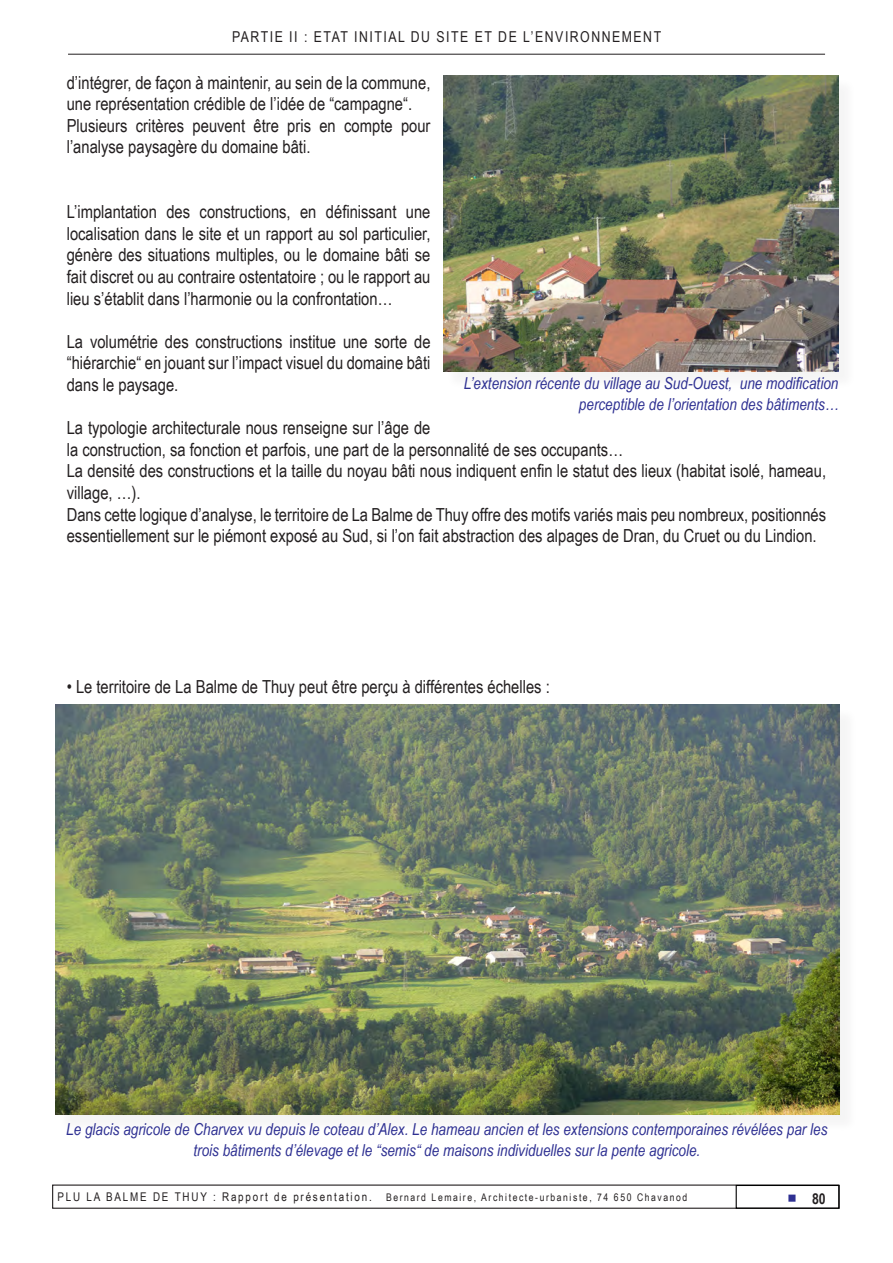
<style>
.page{position:relative;width:893px;height:1263px;background:#fff}
.page>*{position:absolute;margin:0;border:0;box-sizing:border-box;transform-origin:0 0}
.t1{font:18px/21.6px "Arial Narrow";color:#231f20}
.TM_titre_2{font:italic 16.5px/21px "Arial Narrow";color:#2e3092;text-align:right}
.t2{font:15px "Arial Narrow";letter-spacing:.1em;color:#231f20}
.t3{font:700 15px "Arial Narrow";color:#231f20}
.t4{font:10.5px "Arial Narrow";letter-spacing:.15em;color:#231f20}
.s1{font-size:12px}
</style>
<div class="page">
<div style="left:52px;top:1184px;width:787px;height:25px;border:1px solid #231f20"></div>
<div style="left:736px;top:1185px;width:104px;height:24px;border:1px solid #000"></div>
<svg style="left:788px;top:1194px;width:7px;height:8px"></svg>
<hr style="left:68px;top:54px;width:757px;height:1px;background:#231f20">
<div style="left:446px;top:78px;width:411px;height:312px;background:#231f20;opacity:.05"></div>
<img style="left:443px;top:75px;width:395px;height:297px">
<div style="left:58px;top:707px;width:800px;height:426px;background:#f8f7f8"></div>
<img style="left:55px;top:704px;width:785px;height:410px">
<p class="t2" style="left:232px;top:28px;width:431px">PARTIE II : ETAT INITIAL DU SITE ET DE L’ENVIRONNEMENT</p>
<p class="t1" style="left:67px;top:71px;width:365px">d’intégrer, de façon à maintenir, au sein de la commune, une représentation crédible de l’idée de “campagne“.</p>
<p class="t1" style="left:67px;top:115px;width:365px">Plusieurs critères peuvent être pris en compte pour l’analyse paysagère du domaine bâti.</p>
<p class="t1" style="left:67px;top:201px;width:365px;text-align:justify">L’implantation des constructions, en définissant une localisation dans le site et un rapport au sol particulier, génère des situations multiples, ou le domaine bâti se fait discret ou au contraire ostentatoire ; ou le rapport au lieu s’établit dans l’harmonie ou la confrontation…</p>
<p class="t1" style="left:67px;top:331px;width:365px;text-align:justify">La volumétrie des constructions institue une sorte de “hiérarchie“ en jouant sur l’impact visuel du domaine bâti dans le paysage.</p>
<p class="t1" style="left:67px;top:417px;width:558px">La typologie architecturale nous renseigne sur l’âge de<br>la construction, sa fonction et parfois, une part de la personnalité de ses occupants…</p>
<p class="t1" style="left:67px;top:460px;width:761px">La densité des constructions et la taille du noyau bâti nous indiquent enfin le statut des lieux (habitat isolé, hameau, village, …).</p>
<p class="t1" style="left:67px;top:503px;width:761px">Dans cette logique d’analyse, le territoire de La Balme de Thuy offre des motifs variés mais peu nombreux, positionnés essentiellement sur le piémont exposé au Sud, si l’on fait abstraction des alpages de Dran, du Cruet ou du Lindion.</p>
<p class="TM_titre_2" style="left:464px;top:373px;width:376px">L’extension récente du village au Sud-Ouest, une modification perceptible de l’orientation des bâtiments…</p>
<p class="t1" style="left:67px;top:676px;width:485px">• Le territoire de La Balme de Thuy peut être perçu à différentes échelles :</p>
<p class="TM_titre_2" style="left:66px;top:1118px;width:763px;text-align:center">Le glacis agricole de Charvex vu depuis le coteau d’Alex. Le hameau ancien et les extensions contemporaines révélées par les trois bâtiments d’élevage et le “semis“ de maisons individuelles sur la pente agricole.</p>
<p class="t4" style="left:57px;top:1191px;width:631px"><span class="s1">PLU LA BALME DE THUY : Rapport de présentation.</span> Bernard Lemaire, Architecte-urbaniste, 74 650 Chavanod</p>
<p class="t3" style="left:812px;top:1187px;width:15px">80</p>
</div>
